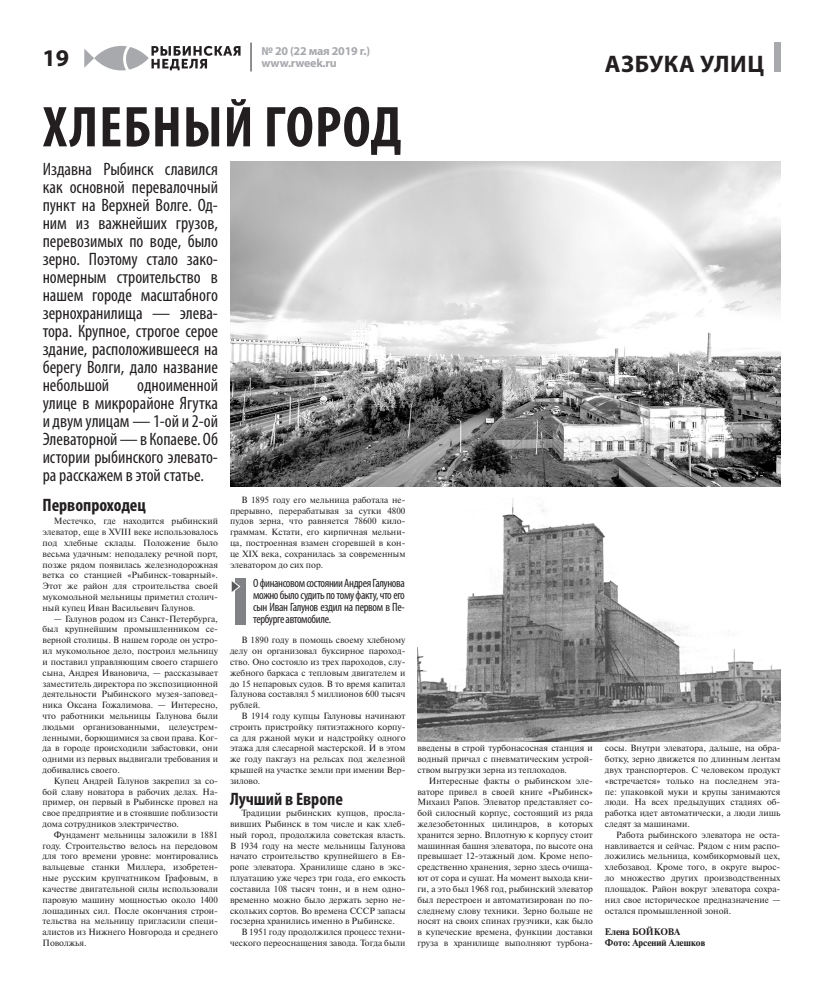
<style>
.page{position:relative;width:823px;height:993px;background:#fff}
.page>*{position:absolute;margin:0;border:0;box-sizing:border-box;transform-origin:0 0}
.Заголовок1{font:700 condensed 58px "Myriad Pro";letter-spacing:.02em;color:#231f20}
.рубрика1{font:700 24px "Myriad Pro";letter-spacing:.02em;color:#231f20}
.Лид1{font:condensed 18px/18px "Myriad Pro";color:#231f20;text-align:justify}
.подзаголовок1{font:700 condensed 18px "Myriad Pro";color:#231f20}
.Лид1-2{font:condensed 12px/12px "Myriad Pro";letter-spacing:-.03em;color:#231f20;text-align:justify}
.t1{font:700 12px/12px "Myriad Pro";letter-spacing:-.02em;color:#a8a9ad}
.Основной_текст1{font:9px/10.8px "Newton C";color:#231f20;text-align:justify}
.автор1{font:700 9px "Newton C";color:#231f20}
</style>
<div class="page">
<svg style="left:250px;top:43px;width:1px;height:28px"></svg>
<svg style="left:84px;top:46px;width:156px;height:24px"></svg>
<div style="left:773px;top:43px;width:7px;height:29px;background:#a8a9ad"></div>
<div style="left:235px;top:578px;width:11px;height:47px;background:#808285"></div>
<svg style="left:231px;top:581px;width:10px;height:11px"></svg>
<img style="left:230px;top:161px;width:550px;height:325px">
<img style="left:417px;top:498px;width:363px;height:243px">
<p class="рубрика1" style="left:43px;top:42px;width:28px">19</p>
<h3 class="t1" style="left:261px;top:45px;width:110px">№ 20 (22 мая 2019 г.) www.rweek.ru</h3>
<p class="рубрика1" style="left:604px;top:48px;width:160px">АЗБУКА УЛИЦ</p>
<p class="Заголовок1" style="left:43px;top:91px;width:359px">ХЛЕБНЫЙ ГОРОД</p>
<p class="Лид1" style="left:43px;top:160px;width:177px">Издавна Рыбинск славился как основной перевалочный пункт на Верхней Волге. Од&shy;ним из важнейших грузов, перевозимых по воде, было зерно. Поэтому стало зако&shy;номерным строительство в нашем городе масштабного зернохранилища — элева&shy;тора. Крупное, строгое серое здание, расположившееся на берегу Волги, дало название небольшой</p>
<p class="Лид1" style="left:43px;top:376px;width:177px;text-indent:94px">одноименной улице в микрорайоне Ягутка и двум улицам — 1-ой и 2-ой Элеваторной — в Копаеве. Об истории рыбинского элевато&shy;ра расскажем в этой статье.</p>
<p class="подзаголовок1" style="left:43px;top:493px;width:105px">Первопроходец</p>
<p class="Основной_текст1" style="left:43px;top:515px;width:177px;text-indent:11px">Местечко, где находится рыбинский элеватор, еще в XVIII веке использовалось под хлебные склады. Положение было весьма удачным: неподалеку речной порт, позже рядом появилась железнодорожная ветка со станцией «Рыбинск-товарный».<br>Этот же район для строительства своей мукомольной мельницы приметил столич&shy;ный купец Иван Васильевич Галунов.</p>
<p class="Основной_текст1" style="left:43px;top:613px;width:177px;text-indent:11px">— Галунов родом из Санкт-Петербурга, был крупнейшим промышленником се&shy;верной столицы. В нашем городе он устро&shy;ил мукомольное дело, построил мельницу и поставил управляющим своего старшего сына, Андрея Ивановича, — рассказывает заместитель директора по экспозиционной деятельности Рыбинского музея-заповед&shy;ника Оксана Гожалимова. — Интересно, что работники мельницы Галунова были людьми организованными, целеустрем&shy;ленными, борющимися за свои права. Ког&shy;да в городе происходили забастовки, они одними из первых выдвигали требования и добивались своего.</p>
<p class="Основной_текст1" style="left:43px;top:775px;width:177px;text-indent:11px">Купец Андрей Галунов закрепил за со&shy;бой славу новатора в рабочих делах. На&shy;пример, он первый в Рыбинске провел на свое предприятие и в стоявшие поблизости дома сотрудников электричество.</p>
<p class="Основной_текст1" style="left:43px;top:829px;width:177px;text-indent:11px">Фундамент мельницы заложили в 1881 году. Строительство велось на передовом для того времени уровне: монтировались вальцевые станки Миллера, изобретен&shy;ные русским крупчатником Графовым, в качестве двигательной силы использовали паровую машину мощностью около 1400 лошадиных сил. После окончания строи&shy;тельства на мельницу пригласили специ&shy;алистов из Нижнего Новгорода и среднего Поволжья.</p>
<p class="Основной_текст1" style="left:230px;top:494px;width:177px;text-indent:11px">В 1895 году его мельница работала не&shy;прерывно, перерабатывая за сутки 4800 пудов зерна, что равняется 78600 кило&shy;граммам. Кстати, его кирпичная мельни&shy;ца, построенная взамен сгоревшей в кон&shy;це XIX века, сохранилась за современным элеватором до сих пор.</p>
<p class="Лид1-2" style="left:253px;top:577px;width:153px">О финансовом состоянии Андрея Галунова можно было судить по тому факту, что его сын Иван Галунов ездил на первом в Пе&shy;тербурге автомобиле.</p>
<p class="Основной_текст1" style="left:230px;top:634px;width:177px;text-indent:11px">В 1890 году в помощь своему хлебному делу он организовал буксирное пароход&shy;ство. Оно состояло из трех пароходов, слу&shy;жебного баркаса с тепловым двигателем и до 15 непаровых судов. В то время капитал Галунова составлял 5 миллионов 600 тысяч рублей.</p>
<p class="Основной_текст1" style="left:230px;top:710px;width:177px;text-indent:11px">В 1914 году купцы Галуновы начинают строить пристройку пятиэтажного корпу&shy;са для ржаной муки и надстройку одного этажа для слесарной мастерской. И в этом же году пакгауз на рельсах под железной крышей на участке земли при имении Вер&shy;зилово.</p>
<p class="подзаголовок1" style="left:230px;top:787px;width:114px">Лучший в Европе</p>
<p class="Основной_текст1" style="left:230px;top:807px;width:177px;text-indent:11px">Традиции рыбинских купцов, просла&shy;вивших Рыбинск в том числе и как хлеб&shy;ный город, продолжила советская власть.<br>В 1934 году на месте мельницы Галунова начато строительство крупнейшего в Ев&shy;ропе элеватора. Хранилище сдано в экс&shy;плуатацию уже через три года, его емкость составила 108 тысяч тонн, и в нем одно&shy;временно можно было держать зерно не&shy;скольких сортов. Во времена СССР запасы госзерна хранились именно в Рыбинске.</p>
<p class="Основной_текст1" style="left:230px;top:926px;width:177px;text-align:right">В 1951 году продолжился процесс техни&shy;ческого переоснащения завода. Тогда были</p>
<p class="Основной_текст1" style="left:417px;top:742px;width:177px">введены в строй турбонасосная станция и водный причал с пневматическим устрой&shy;ством выгрузки зерна из теплоходов.</p>
<p class="Основной_текст1" style="left:417px;top:775px;width:177px;text-indent:11px">Интересные факты о рыбинском эле&shy;ваторе привел в своей книге «Рыбинск» Михаил Рапов. Элеватор представляет со&shy;бой силосный корпус, состоящий из ряда железобетонных цилиндров, в которых хранится зерно. Вплотную к корпусу стоит машинная башня элеватора, по высоте она превышает 12-этажный дом. Кроме непо&shy;средственно хранения, зерно здесь очища&shy;ют от сора и сушат. На момент выхода кни&shy;ги, а это был 1968 год, рыбинский элеватор был перестроен и автоматизирован по по&shy;следнему слову техники. Зерно больше не носят на своих спинах грузчики, как было в купеческие времена, функции доставки груза в хранилище выполняют турбона-</p>
<p class="Основной_текст1" style="left:604px;top:742px;width:177px">сосы. Внутри элеватора, дальше, на обра&shy;ботку, зерно движется по длинным лентам двух транспортеров. С человеком продукт «встречается» только на последнем эта&shy;пе: упаковкой муки и крупы занимаются люди. На всех предыдущих стадиях об&shy;работка идет автоматически, а люди лишь следят за машинами.</p>
<p class="Основной_текст1" style="left:604px;top:829px;width:177px;text-indent:11px">Работа рыбинского элеватора не оста&shy;навливается и сейчас. Рядом с ним распо&shy;ложились мельница, комбикормовый цех, хлебозавод. Кроме того, в округе вырос&shy;ло множество других производственных площадок. Район вокруг элеватора сохра&shy;нил свое историческое предназначение — остался промышленной зоной.</p>
<p class="автор1" style="left:604px;top:926px;width:76px">Елена БОЙКОВА</p>
<p class="автор1" style="left:604px;top:937px;width:102px">Фото: Арсений Алешков</p>
</div>
